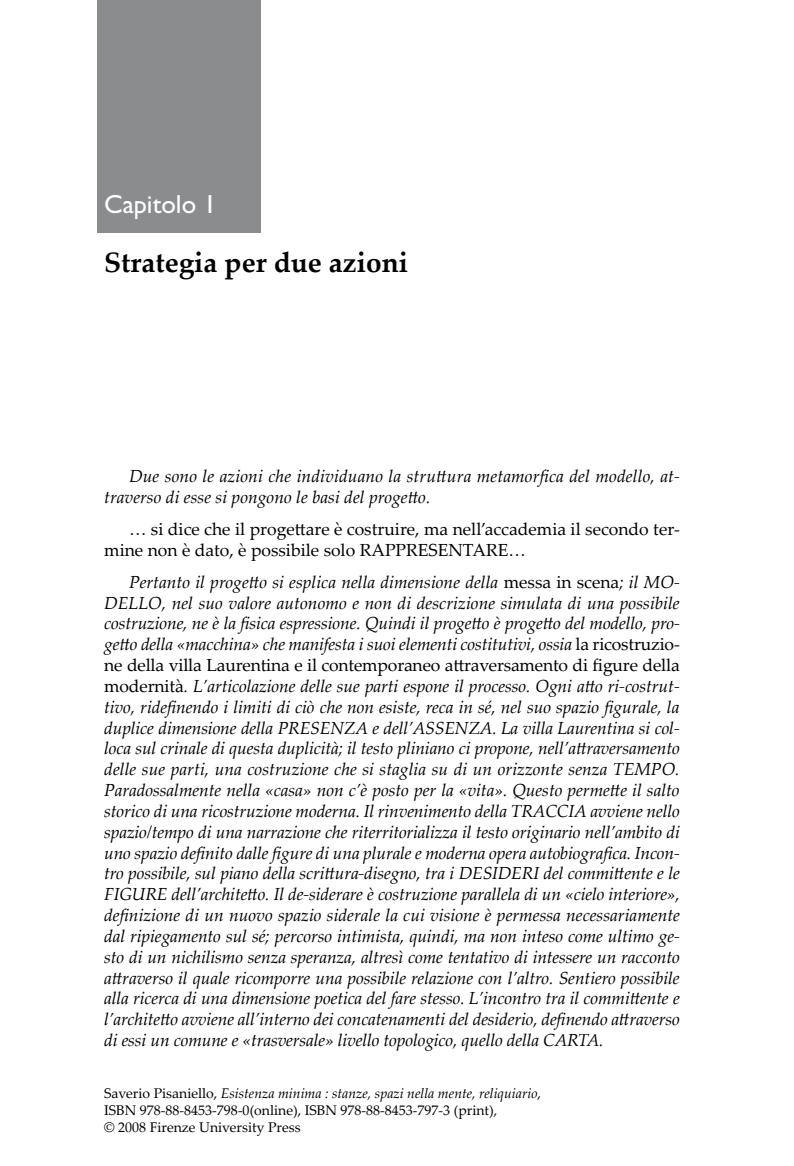
<style>
.page{position:relative;width:794px;height:1166px;background:#fff}
.page>*{position:absolute;margin:0;border:0;box-sizing:border-box;transform-origin:0 0}
.t1{font:700 28px "Palatino Linotype";color:#000}
.t2{font:26.25px "Gill Sans Std";color:#fff}
.t3{font:italic 17.5px/20.8px "Palatino Linotype";color:#000}
.t4{font:17.5px/20.8px "Palatino Linotype";color:#000}
.t5{font:14px/16.8px "Palatino Linotype";color:#000}
.s1{font-style:normal}
.s2{font-style:italic}
</style>
<div class="page">
<div style="left:97px;top:0;width:164px;height:233px;background:#8a8c8e"></div>
<h2 class="t2" style="left:104px;top:189px;width:114px">Capitolo 1</h2>
<h1 class="t1" style="left:104px;top:242px;width:306px">Strategia per due azioni</h1>
<p class="t3" style="left:104px;top:465px;width:577px;text-indent:25px">Due sono le azioni che individuano la struttura metamorfica del modello, at&shy;traverso di esse si pongono le basi del progetto.</p>
<p class="t4" style="left:104px;top:518px;width:577px;text-indent:25px">… si dice che il progettare è costruire, ma nell’accademia il secondo ter&shy;mine non è dato, è possibile solo RAPPRESENTARE…</p>
<p class="t3" style="left:104px;top:571px;width:577px;text-align:justify;text-indent:25px">Pertanto il progetto si esplica nella dimensione della <span class="s1">messa in scena</span>; il MO-DELLO, nel suo valore autonomo e non di descrizione simulata di una possibile costruzione, ne è la fisica espressione. Quindi il progetto è progetto del modello, pro&shy;getto della «macchina» che manifesta i suoi elementi costitutivi, ossia <span class="s1">la ricostruzio&shy;ne della villa Laurentina e il contemporaneo attraversamento di figure della modernità</span>. L’articolazione delle sue parti espone il processo. Ogni atto ri-costrut&shy;tivo, ridefinendo i limiti di ciò che non esiste, reca in sé, nel suo spazio figurale, la duplice dimensione della PRESENZA e dell’ASSENZA. La villa Laurentina si col&shy;loca sul crinale di questa duplicità; il testo pliniano ci propone, nell’attraversamento delle sue parti, una costruzione che si staglia su di un orizzonte senza TEMPO.<br>Paradossalmente nella «casa» non c’è posto per la «vita». Questo permette il salto storico di una ricostruzione moderna. Il rinvenimento della TRACCIA avviene nello spazio/tempo di una narrazione che riterritorializza il testo originario nell’ambito di uno spazio definito dalle figure di una plurale e moderna opera autobiografica. Incon&shy;tro possibile, sul piano della scrittura-disegno, tra i DESIDERI del committente e le FIGURE dell’architetto. Il de-siderare è costruzione parallela di un «cielo interiore», definizione di un nuovo spazio siderale la cui visione è permessa necessariamente dal ripiegamento sul sé; percorso intimista, quindi, ma non inteso come ultimo ge&shy;sto di un nichilismo senza speranza, altresì come tentativo di intessere un racconto attraverso il quale ricomporre una possibile relazione con l’altro. Sentiero possibile alla ricerca di una dimensione poetica del fare stesso. L’incontro tra il committente e l’architetto avviene all’interno dei concatenamenti del desiderio, definendo attraverso di essi un comune e «trasversale» livello topologico, quello della CARTA.</p>
<p class="t5" style="left:104px;top:1084px;width:438px">Saverio Pisaniello, <span class="s2">Esistenza minima : stanze, spazi nella mente, reliquiario</span>,<br>ISBN 978-88-8453-798-0(online), ISBN 978-88-8453-797-3 (print),<br>© 2008 Firenze University Press</p>
</div>
